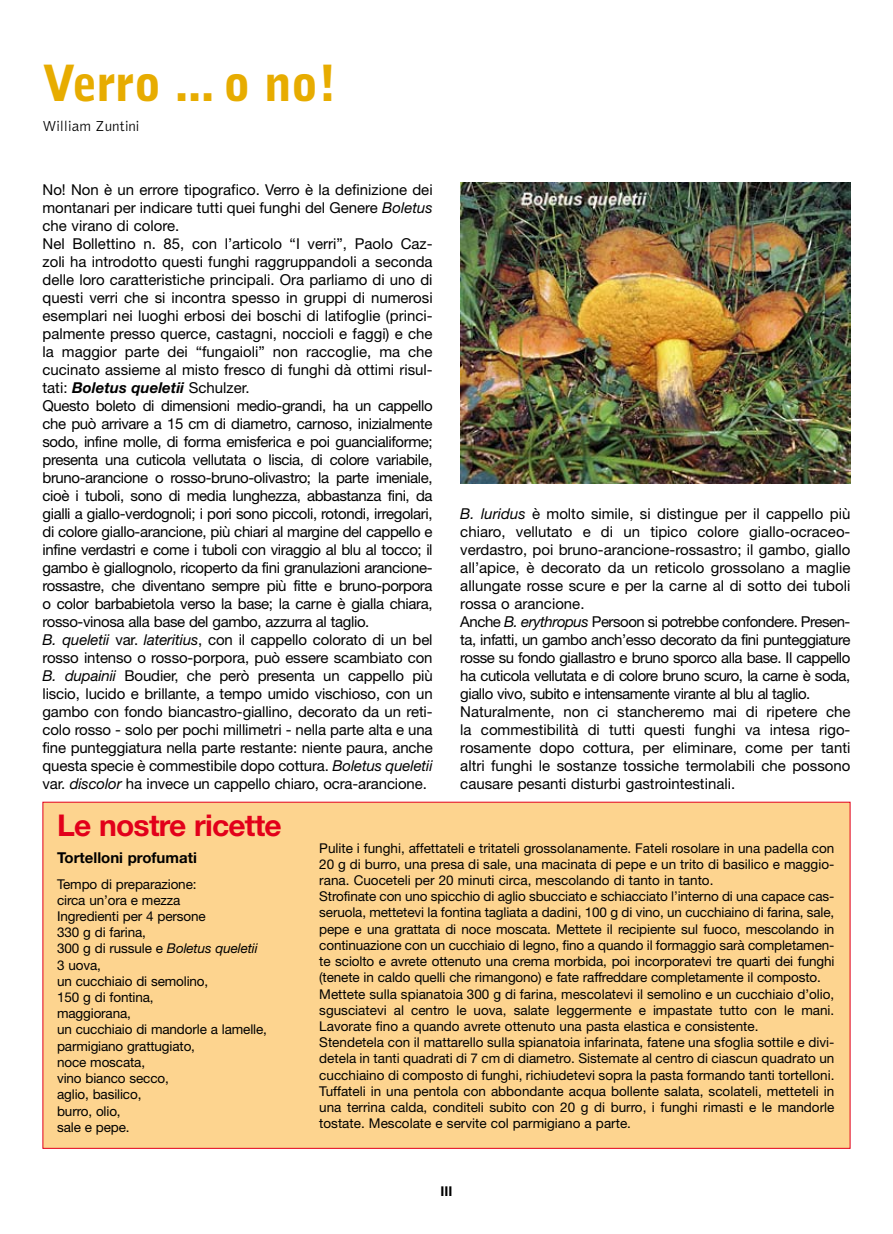
<style>
.page{position:relative;width:893px;height:1234px;background:#fff}
.page>*{position:absolute;margin:0;border:0;box-sizing:border-box;transform-origin:0 0}
.t1{font:900 49.5px "Bell Gothic";letter-spacing:-.015em;color:#e7ac00}
.t2{font:700 30px "Helvetica Neue";letter-spacing:-.025em;color:#e2001a}
.t3{font:15px/18px "Helvetica Neue";letter-spacing:-.01em;color:#000}
.t4{font:700 15px "Helvetica Neue";color:#000}
.t5{font:300 15px "Bell Gothic";color:#000}
.t6{font:13.5px/16.2px "Helvetica Neue";color:#000}
.t7{font:700 13.5px "Helvetica Neue";color:#000}
.s1{font-style:italic}
.s2{font-weight:700;font-style:italic}
</style>
<div class="page">
<img style="left:460px;top:183px;width:390px;height:300px">
<div style="left:43px;top:801px;width:807px;height:347px;background:#fdd48f"></div>
<h1 class="t1" style="left:43px;top:54px;width:296px">Verro ... o no!</h1>
<p class="t5" style="left:43px;top:118px;width:99px">William Zuntini</p>
<p class="t3" style="left:43px;top:180px;width:392px">No! Non è un errore tipografico. Verro è la definizione dei montanari per indicare tutti quei funghi del Genere <span class="s1">Boletus </span>che virano di colore.<br>Nel Bollettino n. 85, con l’articolo “I verri”, Paolo Caz&shy;zoli ha introdotto questi funghi raggruppandoli a seconda delle loro caratteristiche principali. Ora parliamo di uno di questi verri che si incontra spesso in gruppi di numerosi esemplari nei luoghi erbosi dei boschi di latifoglie (princi&shy;palmente presso querce, castagni, noccioli e faggi) e che la maggior parte dei “fungaioli” non raccoglie, ma che cucinato assieme al misto fresco di funghi dà ottimi risul&shy;tati: <span class="s2">Boletus queletii</span> Schulzer.<br>Questo boleto di dimensioni medio-grandi, ha un cappello che può arrivare a 15 cm di diametro, carnoso, inizialmente sodo, infine molle, di forma emisferica e poi guancialiforme; presenta una cuticola vellutata o liscia, di colore variabile, bruno-arancione o rosso-bruno-olivastro; la parte imeniale, cioè i tuboli, sono di media lunghezza, abbastanza fini, da gialli a giallo-verdognoli; i pori sono piccoli, rotondi, irregolari, di colore giallo-arancione, più chiari al margine del cappello e infine verdastri e come i tuboli con viraggio al blu al tocco; il gambo è giallognolo, ricoperto da fini granulazioni arancione&shy;rossastre, che diventano sempre più fitte e bruno-porpora o color barbabietola verso la base; la carne è gialla chiara, rosso-vinosa alla base del gambo, azzurra al taglio.<br><span class="s1">B. queletii</span> var. <span class="s1">lateritius</span>, con il cappello colorato di un bel rosso intenso o rosso-porpora, può essere scambiato con <span class="s1">B. dupainii</span> Boudier, che però presenta un cappello più liscio, lucido e brillante, a tempo umido vischioso, con un gambo con fondo biancastro-giallino, decorato da un reti&shy;colo rosso - solo per pochi millimetri - nella parte alta e una fine punteggiatura nella parte restante: niente paura, anche questa specie è commestibile dopo cottura. <span class="s1">Boletus queletii </span>var. <span class="s1">discolor</span> ha invece un cappello chiaro, ocra-arancione.</p>
<p class="t3" style="left:460px;top:504px;width:392px"><span class="s1">B. luridus</span> è molto simile, si distingue per il cappello più chiaro, vellutato e di un tipico colore giallo-ocraceo&shy;verdastro, poi bruno-arancione-rossastro; il gambo, giallo all’apice, è decorato da un reticolo grossolano a maglie allungate rosse scure e per la carne al di sotto dei tuboli rossa o arancione.<br>Anche <span class="s1">B. erythropus</span> Persoon si potrebbe confondere. Presen&shy;ta, infatti, un gambo anch’esso decorato da fini punteggiature rosse su fondo giallastro e bruno sporco alla base. Il cappello ha cuticola vellutata e di colore bruno scuro, la carne è soda, giallo vivo, subito e intensamente virante al blu al taglio.<br>Naturalmente, non ci stancheremo mai di ripetere che la commestibilità di tutti questi funghi va intesa rigo&shy;rosamente dopo cottura, per eliminare, come per tanti altri funghi le sostanze tossiche termolabili che possono causare pesanti disturbi gastrointestinali.</p>
<h2 class="t2" style="left:57px;top:806px;width:226px">Le nostre ricette</h2>
<p class="t4" style="left:57px;top:848px;width:141px">Tortelloni profumati</p>
<p class="t6" style="left:57px;top:875px;width:211px">Tempo di preparazione:<br>circa un’ora e mezza<br>Ingredienti per 4 persone<br>330 g di farina,<br>300 g di russule e <span class="s1">Boletus queletii<br></span>3 uova,<br>un cucchiaio di semolino,<br>150 g di fontina,<br>maggiorana,<br>un cucchiaio di mandorle a lamelle, parmigiano grattugiato,<br>noce moscata,<br>vino bianco secco,<br>aglio, basilico,<br>burro, olio,<br>sale e pepe.</p>
<p class="t6" style="left:319px;top:839px;width:517px">Pulite i funghi, affettateli e tritateli grossolanamente. Fateli rosolare in una padella con 20 g di burro, una presa di sale, una macinata di pepe e un trito di basilico e maggio&shy;rana. Cuoceteli per 20 minuti circa, mescolando di tanto in tanto.<br>Strofinate con uno spicchio di aglio sbucciato e schiacciato l’interno di una capace cas&shy;seruola, mettetevi la fontina tagliata a dadini, 100 g di vino, un cucchiaino di farina, sale, pepe e una grattata di noce moscata. Mettete il recipiente sul fuoco, mescolando in continuazione con un cucchiaio di legno, fino a quando il formaggio sarà completamen&shy;te sciolto e avrete ottenuto una crema morbida, poi incorporatevi tre quarti dei funghi (tenete in caldo quelli che rimangono) e fate raffreddare completamente il composto.<br>Mettete sulla spianatoia 300 g di farina, mescolatevi il semolino e un cucchiaio d’olio, sgusciatevi al centro le uova, salate leggermente e impastate tutto con le mani.<br>Lavorate fino a quando avrete ottenuto una pasta elastica e consistente.<br>Stendetela con il mattarello sulla spianatoia infarinata, fatene una sfoglia sottile e divi&shy;detela in tanti quadrati di 7 cm di diametro. Sistemate al centro di ciascun quadrato un cucchiaino di composto di funghi, richiudetevi sopra la pasta formando tanti tortelloni.<br>Tuffateli in una pentola con abbondante acqua bollente salata, scolateli, metteteli in una terrina calda, conditeli subito con 20 g di burro, i funghi rimasti e le mandorle tostate. Mescolate e servite col parmigiano a parte.</p>
<p class="t7" style="left:440px;top:1182px;width:13px">III</p>
</div>
